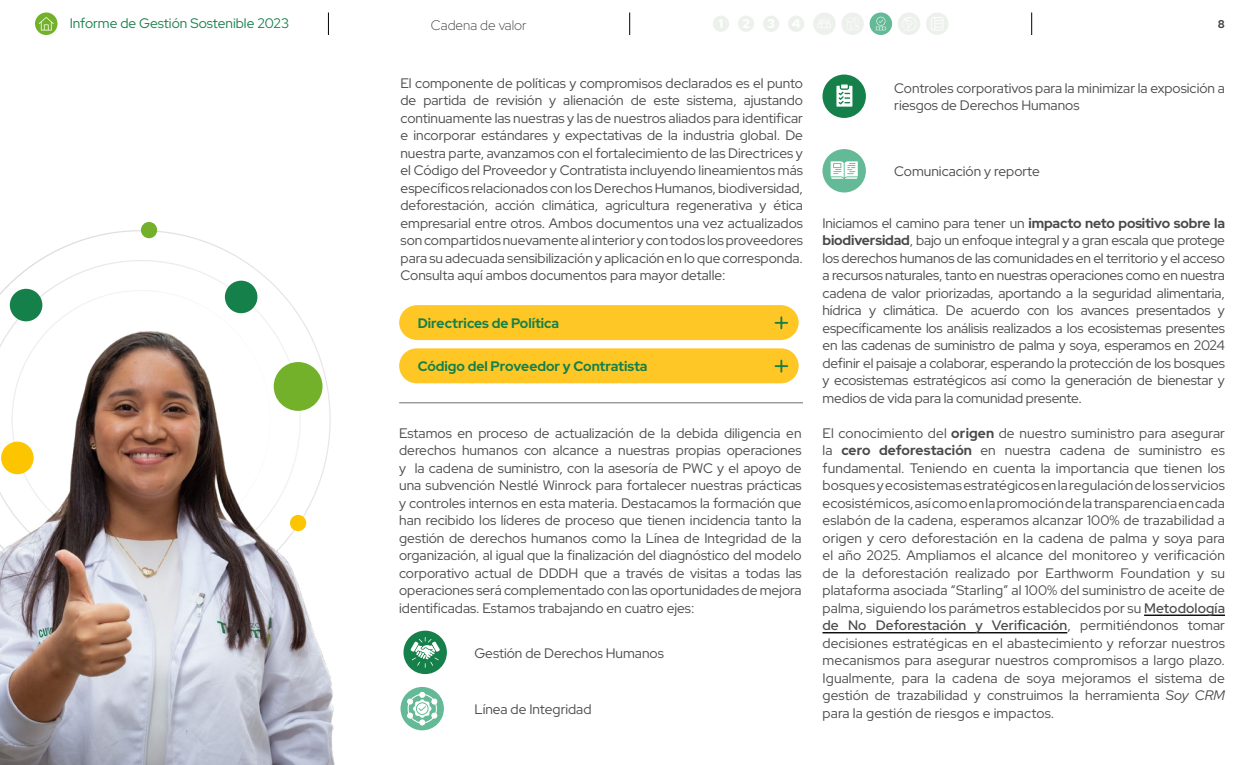
<style>
.page{position:relative;width:1260px;height:765px;background:#fff}
.page>*{position:absolute;margin:0;border:0;box-sizing:border-box;transform-origin:0 0}
.t1{font:13.75px/17.5px "Red Hat Display";color:#4a4a49;text-align:justify}
.t2{font:700 13.75px "Red Hat Display";color:#16804a}
.t3{font:13.75px "Red Hat Display";color:#16804a}
.t4{font:300 13.75px "Red Hat Display";color:#3c3c3b}
.t5{font:700 11.25px "Red Hat Display";color:#3c3c3b}
.s1{font-weight:700}
.s2{font-weight:500}
.s3{font-style:italic}
</style>
<div class="page">
<svg style="left:0;top:260px;width:300px;height:57px"></svg>
<div style="left:10px;top:289px;width:32px;height:32px;background:#16804a;border-radius:50%"></div>
<div style="left:225px;top:281px;width:32px;height:32px;background:#16804a;border-radius:50%"></div>
<div style="left:141px;top:222px;width:16px;height:16px;background:#72b129;border-radius:50%"></div>
<img style="left:0;top:317px;width:335px;height:448px">
<div style="left:399px;top:305px;width:400px;height:35px;background:#ffc726"></div>
<div style="left:399px;top:348px;width:400px;height:35px;background:#ffc726;border-radius:18px"></div>
<svg style="left:775px;top:361px;width:12px;height:11px"></svg>
<hr style="left:1144px;top:615px;width:81px;height:1px;background:#000">
<hr style="left:822px;top:632px;width:245px;height:1px;background:#000">
<div style="left:403px;top:631px;width:44px;height:43px;background:#16804a;border-radius:50%"></div>
<svg style="left:410px;top:637px;width:30px;height:31px"></svg>
<div style="left:823px;top:149px;width:43px;height:43px;background:#64ba96;border-radius:50%"></div>
<svg style="left:831px;top:161px;width:27px;height:18px"></svg>
<div style="left:823px;top:75px;width:43px;height:43px;background:#16804a;border-radius:50%"></div>
<svg style="left:836px;top:85px;width:16px;height:22px"></svg>
<div style="left:401px;top:687px;width:43px;height:43px;background:#64ba96;border-radius:50%"></div>
<svg style="left:407px;top:692px;width:30px;height:33px"></svg>
<hr style="left:399px;top:402px;width:404px;height:1px;background:#706f6f">
<svg style="left:328px;top:12px;width:1px;height:23px"></svg>
<svg style="left:629px;top:12px;width:1px;height:23px"></svg>
<svg style="left:1031px;top:12px;width:1px;height:23px"></svg>
<svg style="left:35px;top:12px;width:23px;height:23px"></svg>
<svg style="left:39px;top:17px;width:15px;height:14px"></svg>
<div style="left:926px;top:12px;width:23px;height:23px;background:#ecf1ec;border-radius:50%"></div>
<svg style="left:931px;top:17px;width:12px;height:13px"></svg>
<div style="left:713px;top:16px;width:16px;height:16px;background:#ecf1ec;border-radius:50%"></div>
<div style="left:738px;top:16px;width:16px;height:16px;background:#ecf1ec;border-radius:50%"></div>
<div style="left:763px;top:16px;width:16px;height:16px;background:#ecf1ec;border-radius:50%"></div>
<div style="left:788px;top:16px;width:16px;height:16px;background:#ecf1ec;border-radius:50%"></div>
<div style="left:813px;top:12px;width:23px;height:23px;background:#ecf1ec;border-radius:50%"></div>
<svg style="left:818px;top:18px;width:13px;height:10px"></svg>
<div style="left:841px;top:12px;width:23px;height:23px;background:#ecf1ec;border-radius:50%"></div>
<div style="left:870px;top:12px;width:22px;height:23px;background:#64ba96;border-radius:50%"></div>
<svg style="left:876px;top:17px;width:10px;height:13px"></svg>
<div style="left:898px;top:12px;width:22px;height:23px;background:#ecf1ec;border-radius:50%"></div>
<svg style="left:902px;top:17px;width:14px;height:14px"></svg>
<p class="t3" style="left:70px;top:14px;width:221px">Informe de Gestión Sostenible 2023</p>
<p class="t4" style="left:431px;top:16px;width:97px">Cadena de valor</p>
<p class="t5" style="left:1218px;top:16px;width:9px">8</p>
<p class="t1" style="left:401px;top:74px;width:404px">El componente de políticas y compromisos declarados es el punto de partida de revisión y alienación de este sistema, ajustando continuamente las nuestras y las de nuestros aliados para identificar e incorporar estándares y expectativas de la industria global. De nuestra parte, avanzamos con el fortalecimiento de las Directrices y el Código del Proveedor y Contratista incluyendo lineamientos más específicos relacionados con los Derechos Humanos, biodiversidad, deforestación, acción climática, agricultura regenerativa y ética empresarial entre otros. Ambos documentos una vez actualizados son compartidos nuevamente al interior y con todos los proveedores para su adecuada sensibilización y aplicación en lo que corresponda.<br>Consulta aquí ambos documentos para mayor detalle:</p>
<p class="t2" style="left:418px;top:314px;width:143px">Directrices de Política</p>
<p class="t2" style="left:418px;top:357px;width:231px">Código del Proveedor y Contratista</p>
<p class="t1" style="left:399px;top:424px;width:404px">Estamos en proceso de actualización de la debida diligencia en derechos humanos con alcance a nuestras propias operaciones y la cadena de suministro, con la asesoría de PWC y el apoyo de una subvención Nestlé Winrock para fortalecer nuestras prácticas y controles internos en esta materia. Destacamos la formación que han recibido los líderes de proceso que tienen incidencia tanto la gestión de derechos humanos como la Línea de Integridad de la organización, al igual que la finalización del diagnóstico del modelo corporativo actual de DDDH que a través de visitas a todas las operaciones será complementado con las oportunidades de mejora identificadas. Estamos trabajando en cuatro ejes:</p>
<p class="t1" style="left:474px;top:644px;width:191px">Gestión de Derechos Humanos</p>
<p class="t1" style="left:474px;top:700px;width:119px">Línea de Integridad</p>
<p class="t1" style="left:894px;top:79px;width:332px">Controles corporativos para la minimizar la exposición a riesgos de Derechos Humanos</p>
<p class="t1" style="left:894px;top:162px;width:147px">Comunicación y reporte</p>
<p class="t1" style="left:822px;top:214px;width:404px">Iniciamos el camino para tener un <span class="s1">impacto neto positivo sobre la biodiversidad</span>, bajo un enfoque integral y a gran escala que protege los derechos humanos de las comunidades en el territorio y el acceso a recursos naturales, tanto en nuestras operaciones como en nuestra cadena de valor priorizadas, aportando a la seguridad alimentaria, hídrica y climática. De acuerdo con los avances presentados y específicamente los análisis realizados a los ecosistemas presentes en las cadenas de suministro de palma y soya, esperamos en 2024 definir el paisaje a colaborar, esperando la protección de los bosques y ecosistemas estratégicos así como la generación de bienestar y medios de vida para la comunidad presente.</p>
<p class="t1" style="left:822px;top:424px;width:404px">El conocimiento del <span class="s1">origen</span> de nuestro suministro para asegurar la <span class="s1">cero deforestación</span> en nuestra cadena de suministro es fundamental. Teniendo en cuenta la importancia que tienen los bosques y ecosistemas estratégicos en la regulación de los servicios ecosistémicos, así como en la promoción de la transparencia en cada eslabón de la cadena, esperamos alcanzar 100% de trazabilidad a origen y cero deforestación en la cadena de palma y soya para el año 2025. Ampliamos el alcance del monitoreo y verificación de la deforestación realizado por Earthworm Foundation y su plataforma asociada “Starling” al 100% del suministro de aceite de palma, siguiendo los parámetros establecidos por su <span class="s2">Metodología de No Deforestación y Verificación</span>, permitiéndonos tomar decisiones estratégicas en el abastecimiento y reforzar nuestros mecanismos para asegurar nuestros compromisos a largo plazo.<br>Igualmente, para la cadena de soya mejoramos el sistema de gestión de trazabilidad y construimos la herramienta <span class="s3">Soy CRM </span>para la gestión de riesgos e impactos.</p>
</div>
